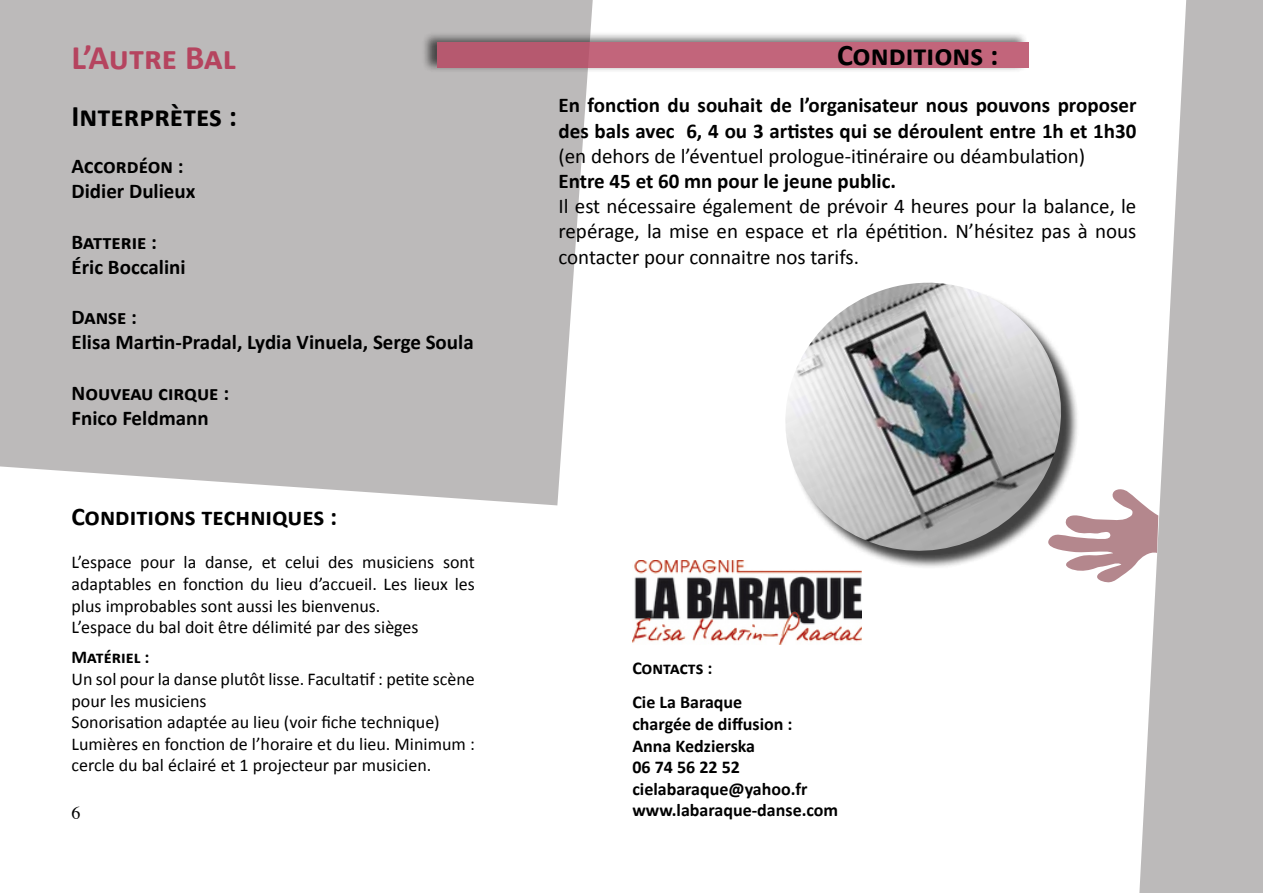
<style>
.page{position:relative;width:1263px;height:893px;background:#fff}
.page>*{position:absolute;margin:0;border:0;box-sizing:border-box;transform-origin:0 0}
.t1{font:700 34.5px "Calibri";color:#b5445f}
.t2{font:700 30px "Calibri";color:#000}
.t3{font:700 25.5px "Calibri";color:#000}
.t4{font:700 21px/25.2px "Calibri";color:#000}
.t5{font:21px/25.2px "Calibri";color:#000;text-align:justify}
.t6{font:18px/21.6px "Calibri";color:#000}
.t7{font:700 18px/21.6px "Calibri";color:#000}
.t8{font:18px "Times";color:#000}
</style>
<div class="page">
<div style="left:0;top:0;width:593px;height:505px;background:#bcbaba"></div>
<div style="left:421px;top:32px;width:608px;height:42px;background:#000;opacity:.75"></div>
<div style="left:438px;top:42px;width:591px;height:26px;background:#c2657b"></div>
<svg style="left:1139px;top:0;width:124px;height:893px;fill:#bcbaba"></svg>
<img style="left:632px;top:561px;width:229px;height:84px">
<svg style="left:1075px;top:489px;width:83px;height:94px"></svg>
<img style="left:766px;top:283px;width:314px;height:287px">
<h1 class="t1" style="left:72px;top:36px;width:166px">L’Autre Bal</h1>
<h2 class="t2" style="left:72px;top:98px;width:167px">Interprètes :</h2>
<p class="t4" style="left:72px;top:152px;width:125px">Accordéon :<br>Didier Dulieux</p>
<p class="t4" style="left:72px;top:228px;width:116px">Batterie :<br>Éric Boccalini</p>
<p class="t4" style="left:72px;top:304px;width:404px">Danse :<br>Elisa Martin-Pradal, Lydia Vinuela, Serge Soula</p>
<p class="t4" style="left:72px;top:379px;width:159px">Nouveau cirque :<br>Fnico Feldmann</p>
<h3 class="t3" style="left:72px;top:501px;width:267px">Conditions techniques :</h3>
<p class="t6" style="left:72px;top:551px;width:405px">L’espace pour la danse, et celui des musiciens sont adaptables en fonction du lieu d’accueil. Les lieux les plus improbables sont aussi les bienvenus.<br>L’espace du bal doit être délimité par des sièges</p>
<p class="t7" style="left:72px;top:646px;width:79px">Matériel :</p>
<p class="t6" style="left:72px;top:667px;width:405px">Un sol pour la danse plutôt lisse. Facultatif : petite scène pour les musiciens<br>Sonorisation adaptée au lieu (voir fiche technique)<br>Lumières en fonction de l’horaire et du lieu. Minimum : cercle du bal éclairé et 1 projecteur par musicien.</p>
<p class="t8" style="left:72px;top:796px;width:10px">6</p>
<h2 class="t2" style="left:837px;top:36px;width:163px">Conditions :</h2>
<p class="t4" style="left:558px;top:92px;width:579px">En fonction du souhait de l’organisateur nous pouvons proposer des bals avec 6, 4 ou 3 artistes qui se déroulent entre 1h et 1h30</p>
<p class="t5" style="left:558px;top:142px;width:528px">(en dehors de l’éventuel prologue-itinéraire ou déambulation)</p>
<p class="t4" style="left:558px;top:167px;width:339px">Entre 45 et 60 mn pour le jeune public.</p>
<p class="t5" style="left:558px;top:193px;width:579px">Il est nécessaire également de prévoir 4 heures pour la balance, le repérage, la mise en espace et rla épétition. N’hésitez pas à nous contacter pour connaitre nos tarifs.</p>
<p class="t7" style="left:632px;top:650px;width:111px;line-height:34.3px">Contacts :<br>Cie La Baraque</p>
<p class="t7" style="left:632px;top:712px;width:207px">chargée de diffusion :<br>Anna Kedzierska<br>06 74 56 22 52 cielabaraque@yahoo.fr www.labaraque-danse.com</p>
</div>
